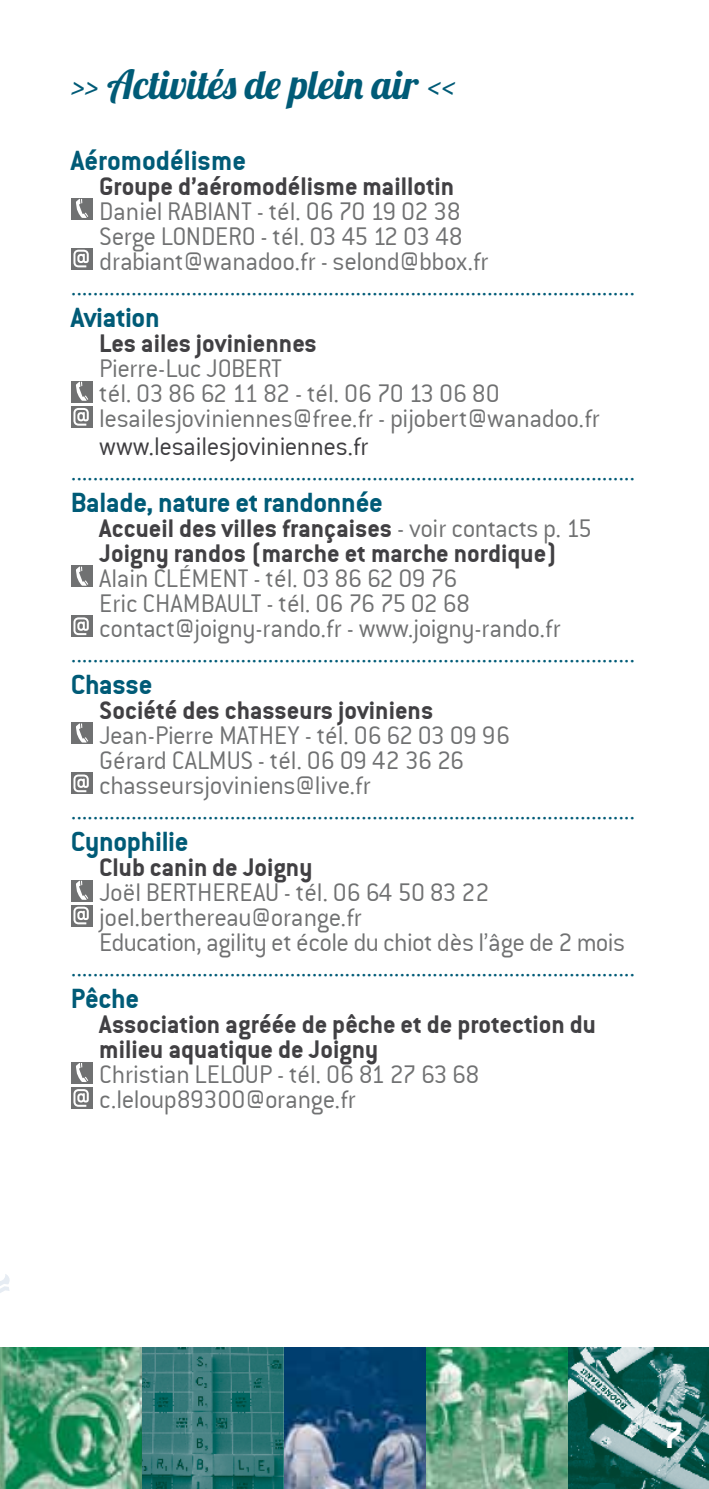
<style>
.page{position:relative;width:709px;height:1489px;background:#fff}
.page>*{position:absolute;margin:0;border:0;box-sizing:border-box;transform-origin:0 0}
.t1{font:40px "Lobster 1.4";color:#005b77}
.t2{font:40px "Conduit ITCTT Bold";color:#fff}
.t3{font:30px "Conduit ITCTT Bold";letter-spacing:-.01em;color:#005b77}
.t4{font:27.5px/25px "Conduit ITCTT Light";letter-spacing:-.015em;color:#707172}
.t5{font:27.5px "Conduit ITCTT Light";color:#005b77}
.t6{font:27.5px/25px "Conduit ITCTT Bold";color:#414043}
.t7{font:27.5px "Conduit ITCTT Light";letter-spacing:-.01em;color:#3e3d40}
.s1{font-family:"Conduit ITCTT Light";color:#707172}
</style>
<div class="page">
<svg style="left:0;top:1274px;width:10px;height:19px"></svg>
<img style="left:0;top:1347px;width:709px;height:141px">
<div style="left:71px;top:615px;width:21px;height:22px;background:#707172"></div>
<svg style="left:73px;top:617px;width:16px;height:18px"></svg>
<div style="left:71px;top:566px;width:21px;height:21px;background:#707172"></div>
<svg style="left:76px;top:566px;width:12px;height:19px"></svg>
<div style="left:71px;top:406px;width:21px;height:21px;background:#707172"></div>
<svg style="left:73px;top:408px;width:16px;height:17px"></svg>
<div style="left:71px;top:1087px;width:21px;height:21px;background:#707172"></div>
<svg style="left:73px;top:1089px;width:16px;height:17px"></svg>
<div style="left:71px;top:381px;width:21px;height:21px;background:#707172"></div>
<svg style="left:76px;top:381px;width:12px;height:20px"></svg>
<div style="left:71px;top:1062px;width:21px;height:21px;background:#707172"></div>
<svg style="left:76px;top:1063px;width:12px;height:18px"></svg>
<svg style="left:71px;top:248px;width:21px;height:21px"></svg>
<svg style="left:73px;top:250px;width:16px;height:17px"></svg>
<div style="left:71px;top:904px;width:21px;height:22px;background:#707172"></div>
<svg style="left:73px;top:906px;width:16px;height:18px"></svg>
<div style="left:71px;top:772px;width:21px;height:22px;background:#707172"></div>
<svg style="left:73px;top:774px;width:16px;height:18px"></svg>
<div style="left:71px;top:879px;width:21px;height:22px;background:#707172"></div>
<svg style="left:76px;top:880px;width:12px;height:19px"></svg>
<div style="left:71px;top:722px;width:21px;height:22px;background:#707172"></div>
<svg style="left:76px;top:723px;width:12px;height:19px"></svg>
<div style="left:71px;top:198px;width:21px;height:21px;background:#707172"></div>
<svg style="left:76px;top:199px;width:12px;height:19px"></svg>
<h1 class="t1" style="left:71px;top:59px;width:387px">&gt;&gt; Activités de plein air &lt;&lt;</h1>
<p class="t3" style="left:71px;top:142px;width:177px">Aéromodélisme</p>
<p class="t6" style="left:99px;top:173px;width:356px">Groupe d’aéromodélisme maillotin</p>
<p class="t4" style="left:99px;top:198px;width:391px">Daniel RABIANT - tél. 06 70 19 02 38<br>Serge LONDERO - tél. 03 45 12 03 48 drabiant@wanadoo.fr - selond@bbox.fr</p>
<p class="t5" style="left:71px;top:270px;width:565px">.......................................................................................................</p>
<p class="t3" style="left:71px;top:299px;width:90px">Aviation</p>
<p class="t6" style="left:99px;top:330px;width:219px">Les ailes joviniennes</p>
<p class="t4" style="left:99px;top:355px;width:502px">Pierre-Luc JOBERT<br>tél. 03 86 62 11 82 - tél. 06 70 13 06 80 lesailesjoviniennes@free.fr - pijobert@wanadoo.fr</p>
<p class="t7" style="left:99px;top:429px;width:271px">www.lesailesjoviniennes.fr</p>
<p class="t5" style="left:71px;top:454px;width:565px">.......................................................................................................</p>
<p class="t3" style="left:71px;top:484px;width:313px">Balade, nature et randonnée</p>
<p class="t6" style="left:99px;top:515px;width:494px">Accueil des villes françaises <span class="s1">- voir contacts p. 15<br></span>Joigny randos (marche et marche nordique)</p>
<p class="t4" style="left:99px;top:565px;width:463px">Alain CLÉMENT - tél. 03 86 62 09 76<br>Eric CHAMBAULT - tél. 06 76 75 02 68 contact@joigny-rando.fr - www.joigny-rando.fr</p>
<p class="t5" style="left:71px;top:636px;width:565px">.......................................................................................................</p>
<p class="t3" style="left:71px;top:666px;width:83px">Chasse</p>
<p class="t6" style="left:99px;top:697px;width:336px">Société des chasseurs joviniens</p>
<p class="t4" style="left:99px;top:722px;width:412px">Jean-Pierre MATHEY - tél. 06 62 03 09 96<br>Gérard CALMUS - tél. 06 09 42 36 26 chasseursjoviniens@live.fr</p>
<p class="t5" style="left:71px;top:793px;width:565px">.......................................................................................................</p>
<p class="t3" style="left:71px;top:823px;width:119px">Cynophilie</p>
<p class="t6" style="left:99px;top:854px;width:215px">Club canin de Joigny</p>
<p class="t4" style="left:99px;top:879px;width:527px">Joël BERTHEREAU - tél. 06 64 50 83 22 joel.berthereau@orange.fr<br>Education, agility et école du chiot dès l’âge de 2 mois</p>
<p class="t5" style="left:71px;top:950px;width:565px">.......................................................................................................</p>
<p class="t3" style="left:71px;top:980px;width:70px">Pêche</p>
<p class="t6" style="left:99px;top:1011px;width:498px">Association agréée de pêche et de protection du milieu aquatique de Joigny</p>
<p class="t4" style="left:99px;top:1061px;width:382px">Christian LELOUP - tél. 06 81 27 63 68 c.leloup89300@orange.fr</p>
<h1 class="t2" style="left:663px;top:1411px;width:22px">7</h1>
</div>
